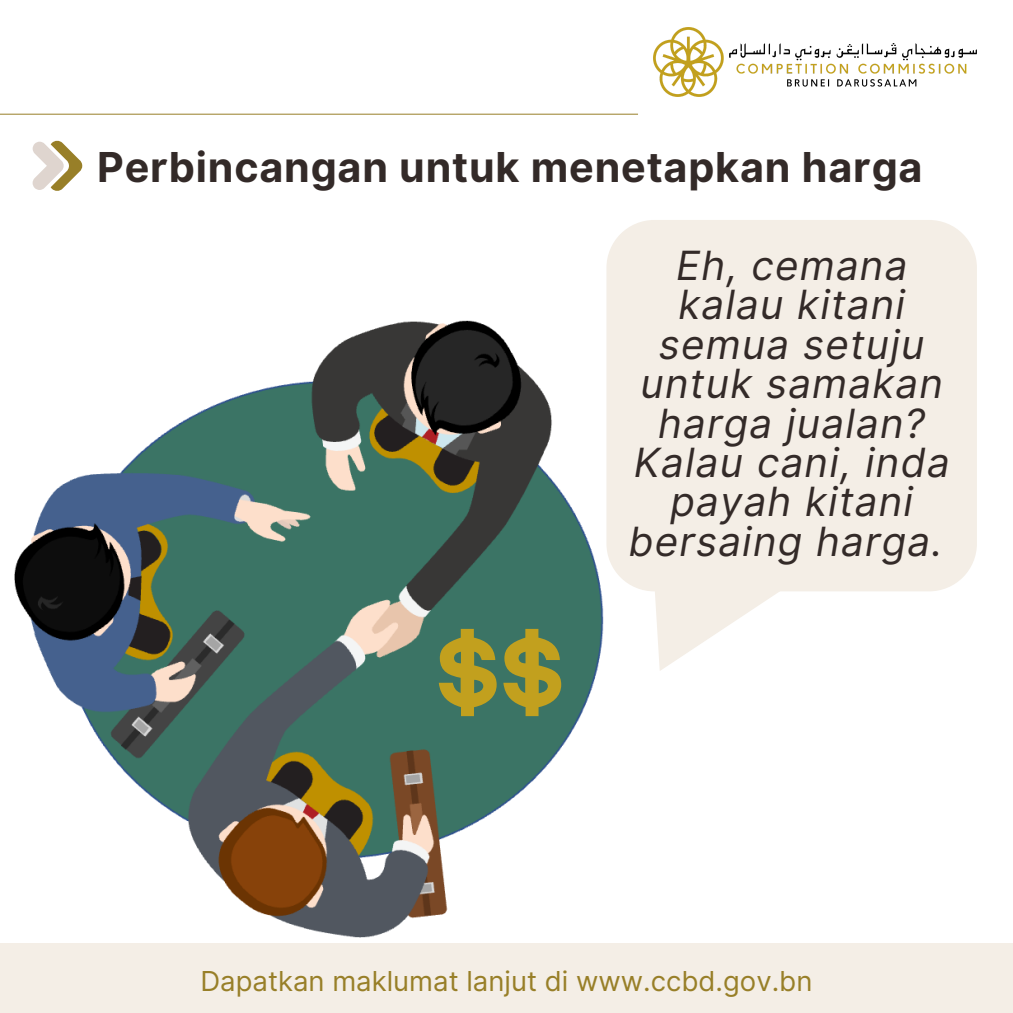
<style>
.page{position:relative;width:1013px;height:1013px;background:#fff}
.page>*{position:absolute;margin:0;border:0;box-sizing:border-box;transform-origin:0 0}
.t1{font:700 41.25px "Inter";letter-spacing:.02em;color:#332a28}
.t2{font:italic 40.25px/39.4px "Inter";letter-spacing:.03em;color:#332a28;text-align:center}
.t3{font:27.5px "Inter";color:#987f28}
</style>
<div class="page">
<hr style="left:0;top:114px;width:638px;height:1px;background:#987f28">
<img style="left:653px;top:27px;width:323px;height:70px">
<svg style="left:603px;top:591px;width:178px;height:80px"></svg>
<img style="left:14px;top:320px;width:589px;height:617px">
<div style="left:606px;top:220px;width:370px;height:371px;background:#f4eee6"></div>
<div style="left:0;top:942px;width:1012px;height:70px;background:#f4eee6"></div>
<svg style="left:439px;top:629px;width:57px;height:87px;background:#8c8e3a"></svg>
<svg style="left:503px;top:629px;width:58px;height:87px;background:#8a8e3a"></svg>
<svg style="left:33px;top:140px;width:49px;height:51px"></svg>
<p class="t1" style="left:97px;top:142px;width:826px">Perbincangan untuk menetapkan harga</p>
<p class="t2" style="left:628px;top:246px;width:322px">Eh, cemana kalau kitani semua setuju untuk samakan harga jualan?<br>Kalau cani, inda payah kitani bersaing harga.</p>
<p class="t3" style="left:200px;top:964px;width:613px">Dapatkan maklumat lanjut di www.ccbd.gov.bn</p>
</div>
